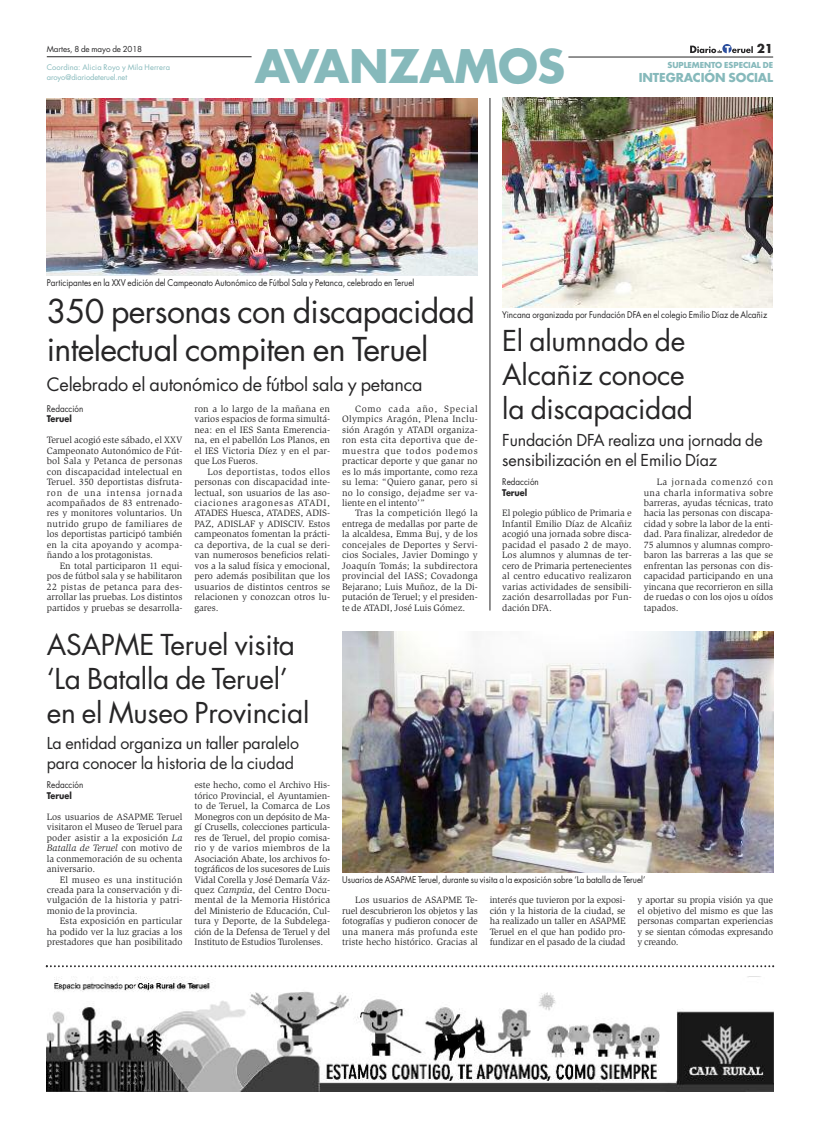
<style>
.page{position:relative;width:820px;height:1134px;background:#fff}
.page>*{position:absolute;margin:0;border:0;box-sizing:border-box;transform-origin:0 0}
.t1{font:700 45px "Futura";letter-spacing:-.01em;color:#86b9bb}
.t2{font:32px/38px "Futura";letter-spacing:-.02em;color:#272627}
.t3{font:28px/34px "Futura";letter-spacing:-.01em;color:#272627}
.t4{font:18px "Futura";letter-spacing:-.01em;color:#272627}
.t5{font:16px/20px "Futura";letter-spacing:-.01em;color:#272627}
.t6{font:700 12px "Futura";letter-spacing:-.01em;color:#86b9bb}
.t7{font:700 12px "Futura";color:#272627}
.t8{font:9.5px/10.5px "Slimbach";color:#272627;text-align:justify}
.t9{font:9px "Futura";color:#272627;scale:.9 1}
.t10{font:700 9px "Futura";color:#272627;scale:.9 1}
.t11{font:8px "Futura";letter-spacing:-.01em;color:#272627}
.t12{font:700 8px "Futura";letter-spacing:-.01em;color:#86b9bb}
.t13{font:7.5px/9.8px "Futura";letter-spacing:.01em;color:#86b9bb}
.s1{font-style:italic}
</style>
<div class="page">
<svg style="left:690px;top:44px;width:62px;height:9px"></svg>
<hr style="left:47px;top:57px;width:204px;height:1px;background:#272627">
<hr style="left:568px;top:57px;width:204px;height:1px;background:#272627">
<img style="left:47px;top:977px;width:725px;height:114px">
<svg style="left:46px;top:965px;width:727px;height:2px"></svg>
<img style="left:342px;top:631px;width:430px;height:241px">
<img style="left:47px;top:98px;width:430px;height:178px">
<img style="left:502px;top:98px;width:270px;height:209px">
<hr style="left:489px;top:98px;width:1px;height:513px;background:#272627">
<p class="t11" style="left:47px;top:45px;width:97px">Martes, 8 de mayo de 2018</p>
<p class="t13" style="left:47px;top:63px;width:125px">Coordina: Alicia Royo y Mila Herrera aroyo@diariodeteruel.net</p>
<h1 class="t1" style="left:255px;top:46px;width:312px">AVANZAMOS</h1>
<p class="t7" style="left:756px;top:43px;width:18px">21</p>
<p class="t12" style="left:667px;top:61px;width:107px">SUPLEMENTO ESPECIAL DE</p>
<p class="t6" style="left:638px;top:72px;width:136px">INTEGRACIÓN SOCIAL</p>
<p class="t9" style="left:47px;top:279px;width:410px">Participantes en la XXV edición del Campeonato Autonómico de Fútbol Sala y Petanca, celebrado en Teruel</p>
<h2 class="t2" style="left:47px;top:295px;width:429px">350 personas con discapacidad intelectual compiten en Teruel</h2>
<h3 class="t4" style="left:47px;top:376px;width:377px">Celebrado el autonómico de fútbol sala y petanca</h3>
<p class="t9" style="left:47px;top:404px;width:42px">Redacción</p>
<p class="t10" style="left:47px;top:415px;width:29px">Teruel</p>
<p class="t8" style="left:47px;top:435px;width:137px">Teruel acogió este sábado, el XXV Campeonato Autonómico de Fút&shy;bol Sala y Petanca de personas con discapacidad intelectual en Teruel. 350 deportistas disfruta&shy;ron de una intensa jornada acompañados de 83 entrenado&shy;res y monitores voluntarios. Un nutrido grupo de familiares de los deportistas participó también en la cita apoyando y acompa&shy;ñando a los protagonistas.</p>
<p class="t8" style="left:47px;top:561px;width:137px;text-indent:13px">En total participaron 11 equi&shy;pos de fútbol sala y se habilitaron 22 pistas de petanca para des&shy;arrollar las pruebas. Los distintos partidos y pruebas se desarrolla-</p>
<p class="t8" style="left:342px;top:404px;width:137px;text-indent:13px">Como cada año, Special Olympics Aragón, Plena Inclu&shy;sión Aragón y ATADI organiza&shy;ron esta cita deportiva que de&shy;muestra que todos podemos practicar deporte y que ganar no es lo más importante, como reza su lema: “Quiero ganar, pero si no lo consigo, dejadme ser va&shy;liente en el intento’”</p>
<p class="t8" style="left:342px;top:509px;width:137px;text-indent:13px">Tras la competición llegó la entrega de medallas por parte de la alcaldesa, Emma Buj, y de los concejales de Deportes y Servi&shy;cios Sociales, Javier Domingo y Joaquín Tomás; la subdirectora provincial del IASS; Covadonga Bejarano; Luis Muñoz, de la Di&shy;putación de Teruel; y el presiden&shy;te de ATADI, José Luis Gómez.</p>
<p class="t8" style="left:194px;top:404px;width:137px">ron a lo largo de la mañana en varios espacios de forma simultá&shy;nea: en el IES Santa Emerencia&shy;na, en el pabellón Los Planos, en el IES Victoria Díez y en el par&shy;que Los Fueros.</p>
<p class="t8" style="left:194px;top:467px;width:137px;text-indent:13px">Los deportistas, todos ellos personas con discapacidad inte&shy;lectual, son usuarios de las aso&shy;ciaciones aragonesas ATADI, ATADES Huesca, ATADES, ADIS-PAZ, ADISLAF y ADISCIV. Estos campeonatos fomentan la prácti&shy;ca deportiva, de la cual se deri&shy;van numerosos beneficios relati&shy;vos a la salud física y emocional, pero además posibilitan que los usuarios de distintos centros se relacionen y conozcan otros lu&shy;gares.</p>
<p class="t9" style="left:502px;top:310px;width:296px">Yincana organizada por Fundación DFA en el colegio Emilio Díaz de Alcañiz</p>
<h3 class="t3" style="left:502px;top:326px;width:192px">El alumnado de<br>Alcañiz conoce la discapacidad</h3>
<h3 class="t5" style="left:502px;top:431px;width:262px">Fundación DFA realiza una jornada de sensibilización en el Emilio Díaz</h3>
<p class="t9" style="left:502px;top:478px;width:42px">Redacción</p>
<p class="t10" style="left:502px;top:488px;width:29px">Teruel</p>
<p class="t8" style="left:502px;top:509px;width:131px">El polegio público de Primaria e Infantil Emilio Díaz de Alcañiz acogió una jornada sobre disca&shy;pacidad el pasado 2 de mayo.<br>Los alumnos y alumnas de ter&shy;cero de Primaria pertenecientes al centro educativo realizaron varias actividades de sensibili&shy;zación desarrolladas por Fun&shy;dación DFA.</p>
<p class="t8" style="left:643px;top:477px;width:131px;text-indent:13px">La jornada comenzó con una charla informativa sobre barreras, ayudas técnicas, trato hacia las personas con discapa&shy;cidad y sobre la labor de la enti&shy;dad. Para finalizar, alrededor de 75 alumnos y alumnas compro&shy;baron las barreras a las que se enfrentan las personas con dis&shy;capacidad participando en una yincana que recorrieron en silla de ruedas o con los ojos u oídos tapados.</p>
<h3 class="t3" style="left:47px;top:630px;width:264px">ASAPME Teruel visita ‘La Batalla de Teruel’ en el Museo Provincial</h3>
<h3 class="t5" style="left:47px;top:735px;width:253px">La entidad organiza un taller paralelo para conocer la historia de la ciudad</h3>
<p class="t9" style="left:47px;top:781px;width:42px">Redacción</p>
<p class="t10" style="left:47px;top:791px;width:29px">Teruel</p>
<p class="t8" style="left:47px;top:812px;width:137px">Los usuarios de ASAPME Teruel visitaron el Museo de Teruel para poder asistir a la exposición <span class="s1">La Batalla de Teruel</span> con motivo de la conmemoración de su ochenta aniversario.</p>
<p class="t8" style="left:47px;top:875px;width:137px;text-indent:13px">El museo es una institución creada para la conservación y di&shy;vulgación de la historia y patri&shy;monio de la provincia.</p>
<p class="t8" style="left:47px;top:917px;width:137px;text-indent:13px">Esta exposición en particular ha podido ver la luz gracias a los prestadores que han posibilitado</p>
<p class="t8" style="left:194px;top:781px;width:137px">este hecho, como el Archivo His&shy;tórico Provincial, el Ayuntamien&shy;to de Teruel, la Comarca de Los Monegros con un depósito de Ma&shy;gí Crusells, colecciones particula&shy;res de Teruel, del propio comisa&shy;rio y de varios miembros de la Asociación Abate, los archivos fo&shy;tográficos de los sucesores de Luis Vidal Corella y José Demaría Váz&shy;quez <span class="s1">Campúa</span>, del Centro Docu&shy;mental de la Memoria Histórica del Ministerio de Educación, Cul&shy;tura y Deporte, de la Subdelega&shy;ción de la Defensa de Teruel y del Instituto de Estudios Turolenses.</p>
<p class="t9" style="left:342px;top:875px;width:338px">Usuarios de ASAPME Teruel, durante su visita a la exposición sobre ‘La batalla de Teruel’</p>
<p class="t8" style="left:342px;top:896px;width:137px;text-indent:13px">Los usuarios de ASAPME Te&shy;ruel descubrieron los objetos y las fotografías y pudieron conocer de una manera más profunda este triste hecho histórico. Gracias al</p>
<p class="t8" style="left:489px;top:896px;width:137px">interés que tuvieron por la exposi&shy;ción y la historia de la ciudad, se ha realizado un taller en ASAPME Teruel en el que han podido pro&shy;fundizar en el pasado de la ciudad</p>
<p class="t8" style="left:637px;top:896px;width:137px">y aportar su propia visión ya que el objetivo del mismo es que las personas compartan experiencias y se sientan cómodas expresando y creando.</p>
</div>
